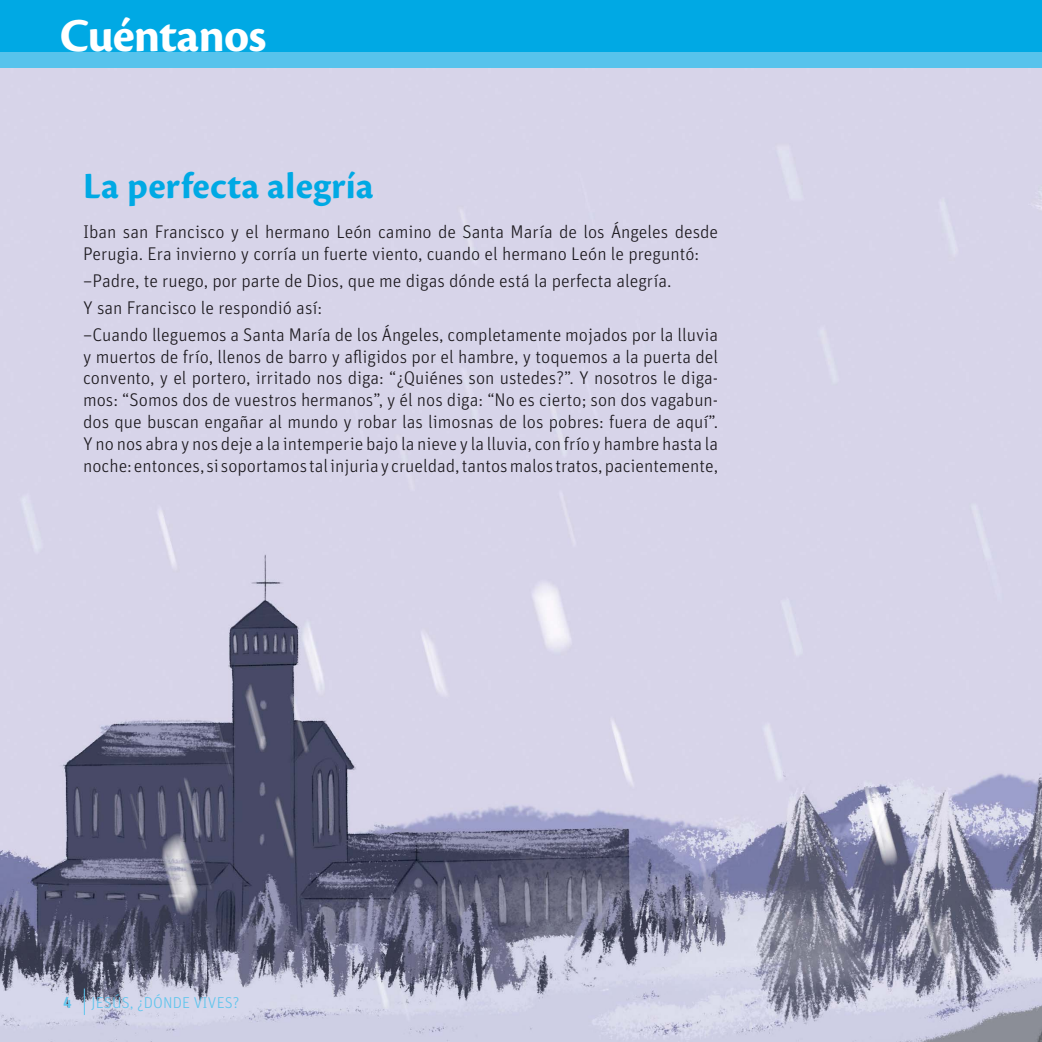
<style>
.page{position:relative;width:1042px;height:1042px;background:#fff}
.page>*{position:absolute;margin:0;border:0;box-sizing:border-box;transform-origin:0 0}
.t1{font:700 49px "Cronos Pro";letter-spacing:-.02em;color:#fff}
.t2{font:700 38.5px "Cronos Pro";letter-spacing:.005em;color:#00a9e4}
.t3{font:300 18.38px/21.9px "Unit Pro";color:#1a171c}
.t4{font:300 15.75px "Unit Pro";letter-spacing:.01em;color:#5ec5ed}
.s1{font-weight:500}
</style>
<div class="page">
<img style="left:0;top:68px;width:1042px;height:974px">
<svg style="left:84px;top:988px;width:1px;height:27px"></svg>
<div style="left:0;top:39px;width:1042px;height:29px;background:#57c3ec"></div>
<div style="left:0;top:0;width:1042px;height:52px;background:#00a9e4"></div>
<h1 class="t1" style="left:60px;top:17px;width:208px">Cuéntanos</h1>
<h2 class="t2" style="left:83px;top:172px;width:292px">La perfecta alegría</h2>
<p class="t3" style="left:83px;top:223px;width:637px">Iban san Francisco y el hermano León camino de Santa María de los Ángeles desde<br>Perugia. Era invierno y corría un fuerte viento, cuando el hermano León le preguntó:</p>
<p class="t3" style="left:83px;top:269px;width:636px;line-height:26.8px">–Padre, te ruego, por parte de Dios, que me digas dónde está la perfecta alegría.<br>Y san Francisco le respondió así:<br>–Cuando lleguemos a Santa María de los Ángeles, completamente mojados por la lluvia</p>
<p class="t3" style="left:83px;top:347px;width:637px;text-align:justify">y muertos de frío, llenos de barro y afligidos por el hambre, y toquemos a la puerta del convento, y el portero, irritado nos diga: “¿Quiénes son ustedes?”. Y nosotros le diga&shy;mos: “Somos dos de vuestros hermanos”, y él nos diga: “No es cierto; son dos vagabun&shy;dos que buscan engañar al mundo y robar las limosnas de los pobres: fuera de aquí”.<br>Y no nos abra y nos deje a la intemperie bajo la nieve y la lluvia, con frío y hambre hasta la noche: entonces, si soportamos tal injuria y crueldad, tantos malos tratos, pacientemente,</p>
<p class="t4" style="left:63px;top:997px;width:178px"><span class="s1">4</span> JESÚS, ¿DÓNDE VIVES?</p>
</div>
